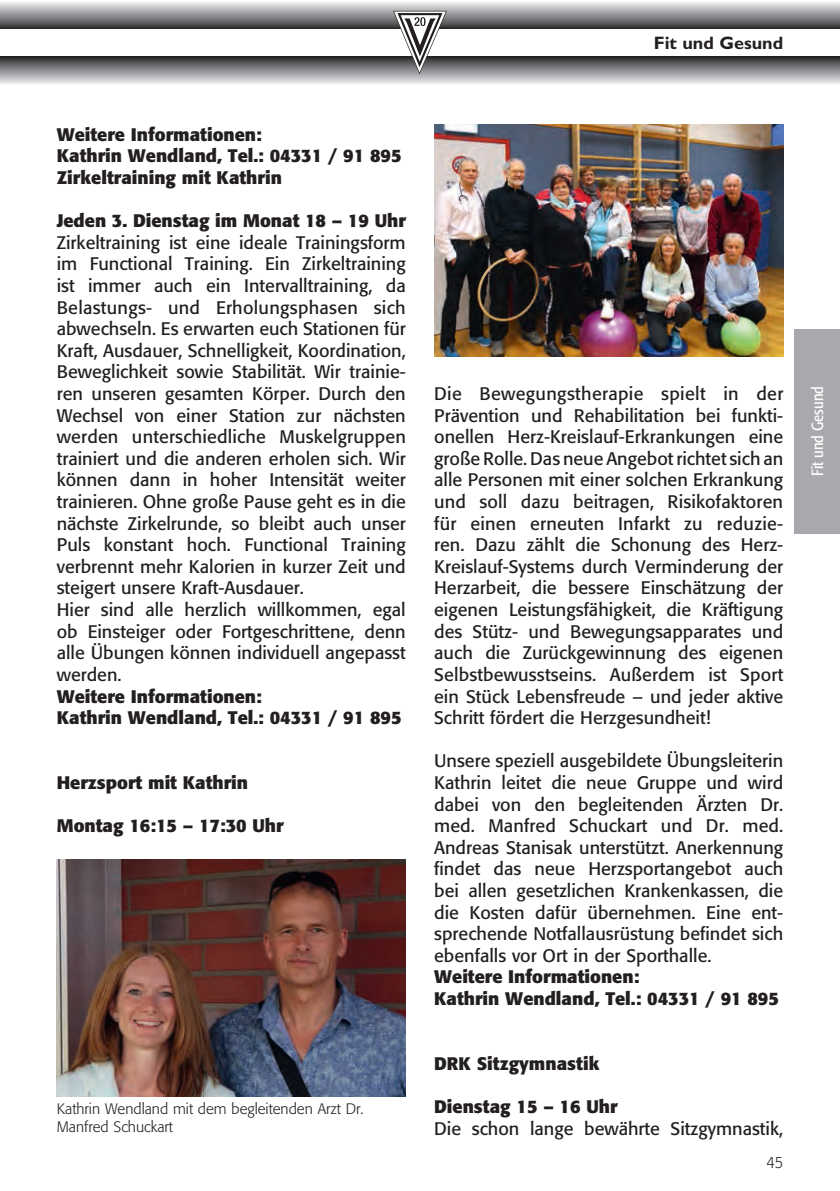
<style>
.page{position:relative;width:840px;height:1191px;background:#fff}
.page>*{position:absolute;margin:0;border:0;box-sizing:border-box;transform-origin:0 0}
.t1{font:18px/21.6px "Formata";color:#231f20;text-align:justify}
.t2{font:700 18px/21.6px "Formata";color:#231f20}
.t3{font:700 18px "Gill Sans Std";color:#231f20}
.t4{font:condensed 16px "Formata";color:#fff}
.t5{font:300 16px "Formata";color:#231f20;scale:.9 1}
.t6{font:300 15px/18px "Formata";color:#231f20}
</style>
<div class="page">
<div style="left:0;top:0;width:839px;height:28px;background:linear-gradient(to bottom,#fbfcff,#3f4043)"></div>
<div style="left:0;top:57px;width:839px;height:28px;background:linear-gradient(to bottom,#303133,#ecedf0)"></div>
<svg style="left:393px;top:11px;width:53px;height:63px"></svg>
<svg style="left:420px;top:17px;width:5px;height:9px"></svg>
<div style="left:794px;top:329px;width:45px;height:204px;background:#a8a9ad"></div>
<img style="left:57px;top:859px;width:348px;height:237px">
<img style="left:434px;top:125px;width:348px;height:232px">
<p class="t3" style="left:653px;top:32px;width:131px">Fit und Gesund</p>
<p class="t2" style="left:57px;top:123px;width:346px">Weitere Informationen:<br>Kathrin Wendland, Tel.: 04331 / 91 895<br>Zirkeltraining mit Kathrin</p>
<p class="t2" style="left:57px;top:210px;width:350px">Jeden 3. Dienstag im Monat 18 – 19 Uhr</p>
<p class="t1" style="left:57px;top:231px;width:350px;text-align:left">Zirkeltraining ist eine ideale Trainingsform im Functional Training. Ein Zirkeltraining ist immer auch ein Intervalltraining, da Belastungs- und Erholungsphasen sich abwechseln. Es erwarten euch Stationen für Kraft, Ausdauer, Schnelligkeit, Koordination, Beweglichkeit sowie Stabilität. Wir trainie&shy;ren unseren gesamten Körper. Durch den Wechsel von einer Station zur nächsten werden unterschiedliche Muskelgruppen trainiert und die anderen erholen sich. Wir können dann in hoher Intensität weiter trainieren. Ohne große Pause geht es in die nächste Zirkelrunde, so bleibt auch unser Puls konstant hoch. Functional Training verbrennt mehr Kalorien in kurzer Zeit und steigert unsere Kraft-Ausdauer.<br>Hier sind alle herzlich willkommen, egal ob Einsteiger oder Fortgeschrittene, denn alle Übungen können individuell angepasst werden.</p>
<p class="t2" style="left:57px;top:685px;width:346px">Weitere Informationen:<br>Kathrin Wendland, Tel.: 04331 / 91 895</p>
<p class="t2" style="left:57px;top:771px;width:193px">Herzsport mit Kathrin</p>
<p class="t2" style="left:57px;top:815px;width:228px">Montag 16:15 – 17:30 Uhr</p>
<p class="t6" style="left:57px;top:1099px;width:308px">Kathrin Wendland mit dem begleitenden Arzt Dr.<br>Manfred Schuckart</p>
<p class="t1" style="left:434px;top:383px;width:350px">Die Bewegungstherapie spielt in der Prävention und Rehabilitation bei funkti&shy;onellen Herz-Kreislauf-Erkrankungen eine große Rolle. Das neue Angebot richtet sich an alle Personen mit einer solchen Erkrankung und soll dazu beitragen, Risikofaktoren für einen erneuten Infarkt zu reduzie&shy;ren. Dazu zählt die Schonung des Herz-Kreislauf-Systems durch Verminderung der Herzarbeit, die bessere Einschätzung der eigenen Leistungsfähigkeit, die Kräftigung des Stütz- und Bewegungsapparates und auch die Zurückgewinnung des eigenen Selbstbewusstseins. Außerdem ist Sport ein Stück Lebensfreude – und jeder aktive Schritt fördert die Herzgesundheit!</p>
<p class="t1" style="left:434px;top:750px;width:350px">Unsere speziell ausgebildete Übungsleiterin Kathrin leitet die neue Gruppe und wird dabei von den begleitenden Ärzten Dr. med. Manfred Schuckart und Dr. med.<br>Andreas Stanisak unterstützt. Anerkennung findet das neue Herzsportangebot auch bei allen gesetzlichen Krankenkassen, die die Kosten dafür übernehmen. Eine ent&shy;sprechende Notfallausrüstung befindet sich ebenfalls vor Ort in der Sporthalle.</p>
<p class="t2" style="left:434px;top:966px;width:346px">Weitere Informationen:<br>Kathrin Wendland, Tel.: 04331 / 91 895</p>
<p class="t2" style="left:434px;top:1052px;width:167px">DRK Sitzgymnastik</p>
<p class="t2" style="left:434px;top:1095px;width:185px">Dienstag 15 – 16 Uhr</p>
<p class="t1" style="left:434px;top:1117px;width:350px">Die schon lange bewährte Sitzgymnastik,</p>
<p class="t5" style="left:766px;top:1153px;width:20px">45</p>
<p class="t4" style="left:807px;top:476px;width:92px;rotate:-90deg">Fit und Gesund</p>
</div>
